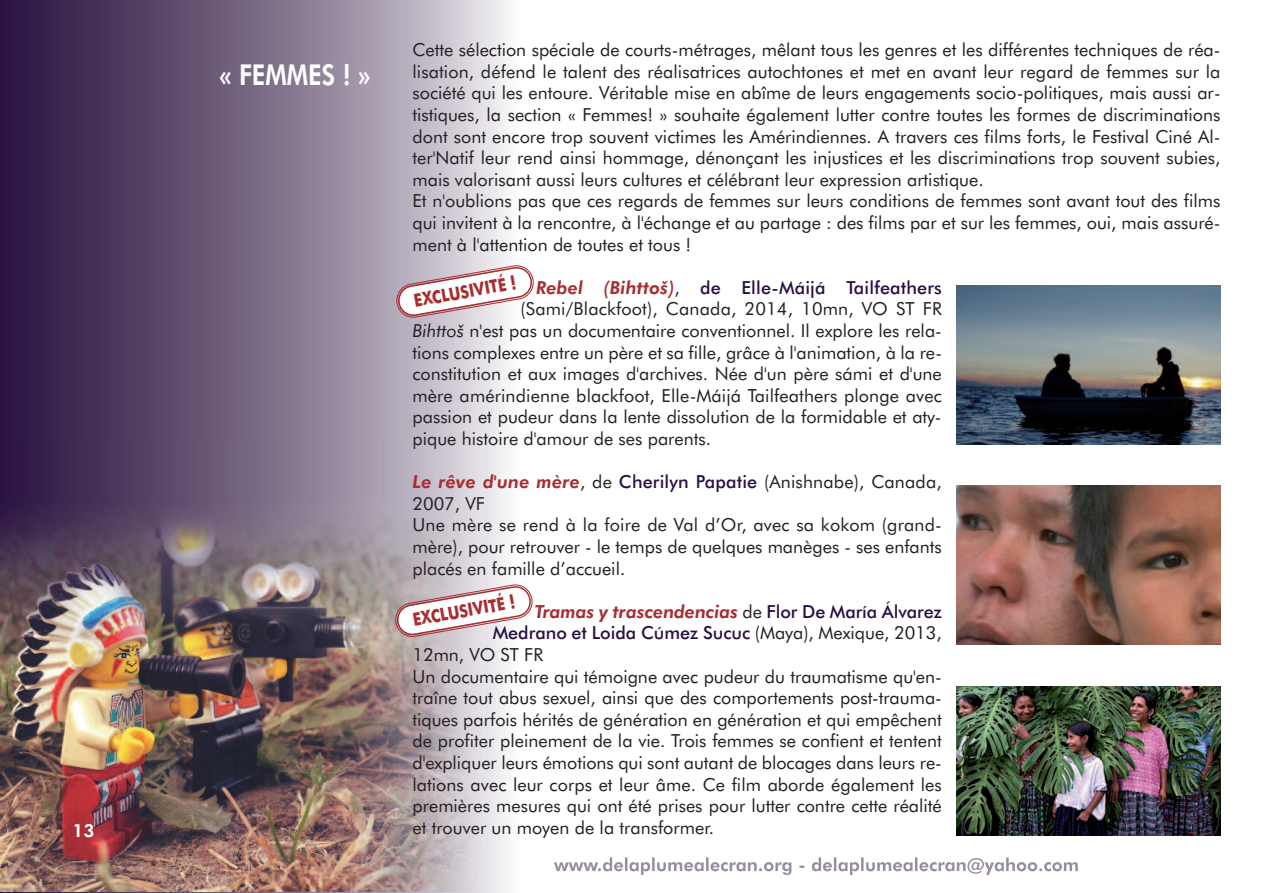
<style>
.page{position:relative;width:1263px;height:893px;background:#fff}
.page>*{position:absolute;margin:0;border:0;box-sizing:border-box;transform-origin:0 0}
.t1{font:800 28.8px "Futura BT";color:#fff;scale:.83 1}
.t2{font:700 18.15px "Futura BT";color:#a82c30;scale:.82 1}
.t3{font:18px/21.6px "Futura BT";color:#231f20}
.t4{font:500 18px "Futura BT";color:#291142}
.t5{font:italic 800 18px "Futura BT";letter-spacing:-.005em;color:#a82c30}
.t6{font:800 18px "Futura BT";color:#fff}
.s1{font-weight:800;font-style:italic;color:#a82c30}
.s2{font-weight:400;color:#231f20}
.s3{font-style:italic}
.s4{font-weight:500;color:#291142}
.s5{font-weight:400;font-style:normal;color:#231f20}
.s6{font-weight:500;font-style:normal;color:#291142}
.s7{font-size:19.2px}
</style>
<div class="page">
<img style="left:0;top:0;width:507px;height:893px">
<img style="left:0;top:441px;width:507px;height:450px">
<svg style="left:593px;top:857px;width:126px;height:18px"></svg>
<img style="left:554px;top:862px;width:39px;height:9px">
<img style="left:957px;top:486px;width:263px;height:159px">
<img style="left:957px;top:285px;width:263px;height:159px">
<img style="left:957px;top:686px;width:263px;height:149px">
<svg style="left:396px;top:265px;width:138px;height:53px"></svg>
<svg style="left:395px;top:584px;width:138px;height:53px"></svg>
<p class="t6" style="left:72px;top:823px;width:24px">13</p>
<h1 class="t1" style="left:219px;top:64px;width:184px">« FEMMES ! »</h1>
<p class="t3" style="left:412px;top:40px;width:810px">Cette sélection spéciale de courts-métrages, mêlant tous les genres et les différentes techniques de réa&shy;lisation, défend le talent des réalisatrices autochtones et met en avant leur regard de femmes sur la société qui les entoure. Véritable mise en abîme de leurs engagements socio-politiques, mais aussi ar&shy;tistiques, la section « Femmes! » souhaite également lutter contre toutes les formes de discriminations dont sont encore trop souvent victimes les Amérindiennes. A travers ces films forts, le Festival Ciné Al&shy;ter'Natif leur rend ainsi hommage, dénonçant les injustices et les discriminations trop souvent subies, mais valorisant aussi leurs cultures et célébrant leur expression artistique.<br>Et n'oublions pas que ces regards de femmes sur leurs conditions de femmes sont avant tout des films qui invitent à la rencontre, à l'échange et au partage : des films par et sur les femmes, oui, mais assuré&shy;ment à l'attention de toutes et tous !</p>
<p class="t4" style="left:536px;top:280px;width:407px"><span class="s1">Rebel (Bihttoš)</span><span class="s2">,</span> de Elle-Máijá Tailfeathers</p>
<p class="t3" style="left:521px;top:300px;width:423px">(Sami/Blackfoot), Canada, 2014, 10mn, VO ST FR</p>
<p class="t3" style="left:412px;top:321px;width:531px"><span class="s3">Bihttoš</span> n'est pas un documentaire conventionnel. Il explore les rela-</p>
<p class="t3" style="left:412px;top:343px;width:531px">tions complexes entre un père et sa fille, grâce à l'animation, à la re-</p>
<p class="t3" style="left:412px;top:364px;width:531px">constitution et aux images d'archives. Née d'un père sámi et d'une</p>
<p class="t3" style="left:412px;top:386px;width:531px">mère amérindienne blackfoot, Elle-Máijá Tailfeathers plonge avec</p>
<p class="t3" style="left:412px;top:408px;width:530px">passion et pudeur dans la lente dissolution de la formidable et aty-</p>
<p class="t3" style="left:412px;top:429px;width:300px">pique histoire d'amour de ses parents.</p>
<p class="t3" style="left:412px;top:472px;width:531px"><span class="s1">Le rêve d'une mère</span>, de <span class="s4">Cherilyn Papatie</span> (Anishnabe), Canada, 2007, VF<br>Une mère se rend à la foire de Val d’Or, avec sa kokom (grand&shy;mère), pour retrouver - le temps de quelques manèges - ses enfants placés en famille d’accueil.</p>
<p class="t5" style="left:535px;top:604px;width:408px">Tramas y trascendencias <span class="s5">de</span> <span class="s6">Flor De María Álvarez</span></p>
<p class="t4" style="left:493px;top:626px;width:451px">Medrano et Loida Cúmez Sucuc <span class="s2">(Maya), Mexique, 2013,</span></p>
<p class="t3" style="left:412px;top:645px;width:132px">12mn, VO ST FR</p>
<p class="t3" style="left:412px;top:667px;width:531px">Un documentaire qui témoigne avec pudeur du traumatisme qu'en-</p>
<p class="t3" style="left:412px;top:688px;width:531px">traîne tout abus sexuel, ainsi que des comportements post-trauma-</p>
<p class="t3" style="left:412px;top:710px;width:531px">tiques parfois hérités de génération en génération et qui empêchent</p>
<p class="t3" style="left:412px;top:732px;width:531px">de profiter pleinement de la vie. Trois femmes se confient et tentent</p>
<p class="t3" style="left:412px;top:753px;width:531px">d'expliquer leurs émotions qui sont autant de blocages dans leurs re-</p>
<p class="t3" style="left:412px;top:775px;width:531px">lations avec leur corps et leur âme. Ce film aborde également les</p>
<p class="t3" style="left:412px;top:796px;width:531px">premières mesures qui ont été prises pour lutter contre cette réalité</p>
<p class="t3" style="left:412px;top:818px;width:303px">et trouver un moyen de la transformer.</p>
<p class="t2" style="left:413px;top:293px;width:128px;rotate:-10deg">EXCLUSIVITÉ <span class="s7">!</span></p>
<p class="t2" style="left:412px;top:612px;width:128px;rotate:-10deg">EXCLUSIVITÉ <span class="s7">!</span></p>
</div>
